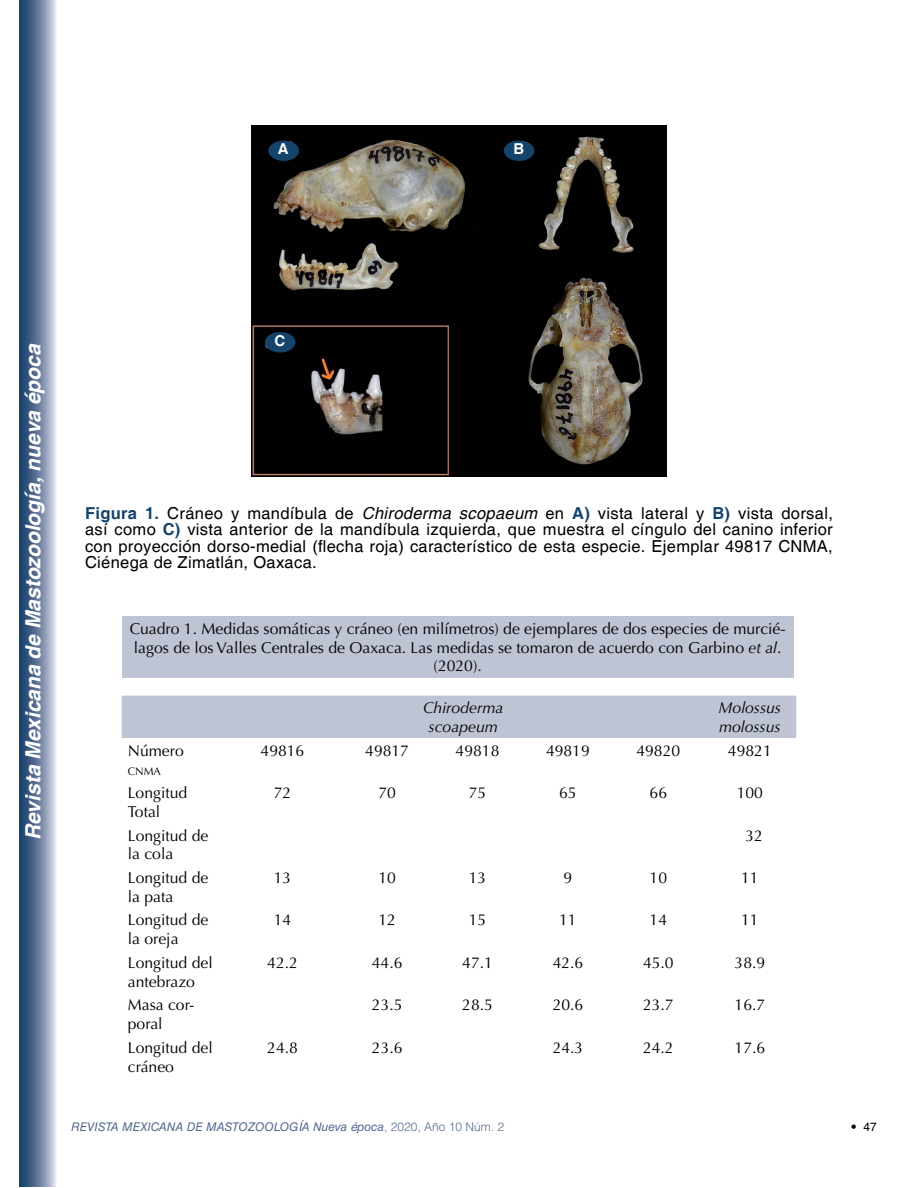
<style>
.page{position:relative;width:918px;height:1188px;background:#fff}
.page>*{position:absolute;margin:0;border:0;box-sizing:border-box;transform-origin:0 0}
.t1{font:italic 700 21px "Helvetica";color:#fff}
.t2{font:16.5px/16.5px "Helvetica";letter-spacing:.02em;color:#000;text-align:justify}
.t3{font:15.75px/18.9px "Optima LT Std";color:#000}
.t4{font:italic 15.75px/18.9px "Optima LT Std";color:#000;text-align:center}
.t5{font:700 15px "Helvetica";color:#fff}
.t6{font:italic 12px "Helvetica LT Std";color:#52698d}
.t7{font:12px "Helvetica LT Std";color:#000}
.t8{font:10.95px "Optima LT Std";color:#000}
.s1{font-weight:700;color:#14436c}
.s2{font-style:italic}
.s3{font-weight:300;font-style:normal}
.s4{font-weight:300}
</style>
<div class="page">
<svg style="left:20px;top:0;width:36px;height:1186px;background:#6b809e"></svg>
<img style="left:251px;top:125px;width:416px;height:351px">
<div style="left:269px;top:141px;width:29px;height:19px;background:#14436c;border-radius:50%"></div>
<div style="left:268px;top:141px;width:31px;height:20px;border:2px solid #14436c;border-radius:50%"></div>
<div style="left:505px;top:141px;width:29px;height:19px;background:#14436c;border-radius:50%"></div>
<div style="left:504px;top:141px;width:30px;height:20px;border:2px solid #14436c;border-radius:50%"></div>
<div style="left:266px;top:333px;width:29px;height:19px;background:#14436c;border-radius:50%"></div>
<div style="left:265px;top:332px;width:30px;height:20px;border:2px solid #14436c;border-radius:50%"></div>
<div style="left:122px;top:696px;width:674px;height:42px;background:#bec4d4"></div>
<div style="left:122px;top:616px;width:672px;height:61px;background:#bec4d4"></div>
<p class="t5" style="left:278px;top:140px;width:12px">A</p>
<p class="t5" style="left:513px;top:140px;width:12px">B</p>
<h1 class="t1" style="left:20px;top:840px;width:498px;rotate:-90deg">Revista Mexicana de Mastozoología, nueva época</h1>
<p class="t5" style="left:274px;top:332px;width:12px">C</p>
<p class="t2" style="left:85px;top:505px;width:749px"><span class="s1">Figura 1.</span> Cráneo y mandíbula de <span class="s2">Chiroderma scopaeum</span> en <span class="s1">A)</span> vista lateral y <span class="s1">B)</span> vista dorsal, así como <span class="s1">C)</span> vista anterior de la mandíbula izquierda, que muestra el cíngulo del canino inferior con proyección dorso-medial (flecha roja) característico de esta especie. Ejemplar 49817 CNMA, Ciénega de Zimatlán, Oaxaca.</p>
<p class="t3" style="left:130px;top:619px;width:658px;text-align:center">Cuadro 1. Medidas somáticas y cráneo (en milímetros) de ejemplares de dos especies de murcié&shy;lagos de los Valles Centrales de Oaxaca. Las medidas se tomaron de acuerdo con Garbino <span class="s2">et al</span>. (2020).</p>
<p class="t3" style="left:128px;top:741px;width:58px">Número</p>
<p class="t8" style="left:128px;top:764px;width:35px">CNMA</p>
<p class="t4" style="left:423px;top:699px;width:82px">Chiroderma scoapeum</p>
<p class="t4" style="left:719px;top:699px;width:64px;text-align:left">Molossus molossus</p>
<p class="t3" style="left:261px;top:741px;width:45px">49816</p>
<p class="t3" style="left:365px;top:741px;width:45px">49817</p>
<p class="t3" style="left:456px;top:741px;width:45px">49818</p>
<p class="t3" style="left:546px;top:741px;width:45px">49819</p>
<p class="t3" style="left:636px;top:741px;width:45px">49820</p>
<p class="t3" style="left:728px;top:741px;width:45px">49821</p>
<p class="t3" style="left:128px;top:784px;width:61px">Longitud<br>Total</p>
<p class="t3" style="left:274px;top:784px;width:19px">72</p>
<p class="t3" style="left:378px;top:784px;width:19px">70</p>
<p class="t3" style="left:469px;top:784px;width:19px">75</p>
<p class="t3" style="left:559px;top:784px;width:19px">65</p>
<p class="t3" style="left:650px;top:784px;width:19px">66</p>
<p class="t3" style="left:737px;top:784px;width:28px">100</p>
<p class="t3" style="left:128px;top:826px;width:82px">Longitud de la cola</p>
<p class="t3" style="left:746px;top:826px;width:19px">32</p>
<p class="t3" style="left:128px;top:868px;width:82px">Longitud de la pata</p>
<p class="t3" style="left:274px;top:868px;width:19px">13</p>
<p class="t3" style="left:378px;top:868px;width:19px">10</p>
<p class="t3" style="left:469px;top:868px;width:19px">13</p>
<p class="t3" style="left:564px;top:868px;width:10px">9</p>
<p class="t3" style="left:650px;top:868px;width:19px">10</p>
<p class="t3" style="left:741px;top:868px;width:19px">11</p>
<p class="t3" style="left:128px;top:911px;width:82px">Longitud de la oreja</p>
<p class="t3" style="left:274px;top:911px;width:19px">14</p>
<p class="t3" style="left:378px;top:911px;width:19px">12</p>
<p class="t3" style="left:469px;top:911px;width:19px">15</p>
<p class="t3" style="left:559px;top:911px;width:19px">11</p>
<p class="t3" style="left:650px;top:911px;width:19px">14</p>
<p class="t3" style="left:741px;top:911px;width:19px">11</p>
<p class="t3" style="left:128px;top:953px;width:86px">Longitud del antebrazo</p>
<p class="t3" style="left:267px;top:953px;width:32px">42.2</p>
<p class="t3" style="left:372px;top:953px;width:32px">44.6</p>
<p class="t3" style="left:462px;top:953px;width:32px">47.1</p>
<p class="t3" style="left:553px;top:953px;width:32px">42.6</p>
<p class="t3" style="left:643px;top:953px;width:32px">45.0</p>
<p class="t3" style="left:735px;top:953px;width:32px">38.9</p>
<p class="t3" style="left:128px;top:996px;width:68px">Masa cor&shy;poral</p>
<p class="t3" style="left:372px;top:996px;width:32px">23.5</p>
<p class="t3" style="left:462px;top:996px;width:32px">28.5</p>
<p class="t3" style="left:553px;top:996px;width:32px">20.6</p>
<p class="t3" style="left:643px;top:996px;width:32px">23.7</p>
<p class="t3" style="left:735px;top:996px;width:32px">16.7</p>
<p class="t3" style="left:128px;top:1038px;width:86px">Longitud del cráneo</p>
<p class="t3" style="left:267px;top:1038px;width:32px">24.8</p>
<p class="t3" style="left:372px;top:1038px;width:32px">23.6</p>
<p class="t3" style="left:553px;top:1038px;width:32px">24.3</p>
<p class="t3" style="left:643px;top:1038px;width:32px">24.2</p>
<p class="t3" style="left:735px;top:1038px;width:32px">17.6</p>
<p class="t6" style="left:71px;top:1120px;width:435px">REVISTA MEXICANA DE MASTOZOOLOGÍA NUEVA ÉPOCA<span class="s3">, 2020, Año 10 Núm. 2</span></p>
<p class="t7" style="left:851px;top:1120px;width:28px"><span class="s4">•</span> 47</p>
</div>
